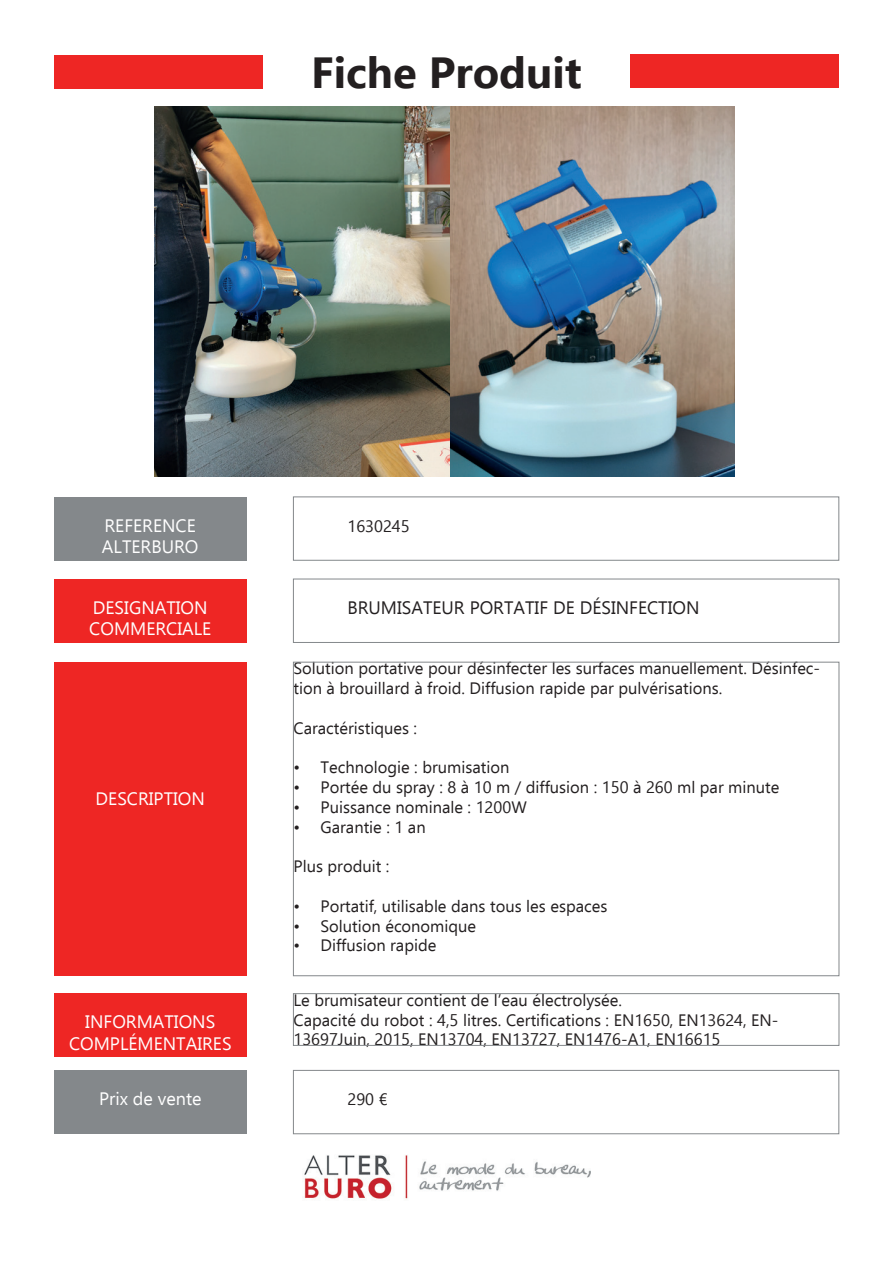
<style>
.page{position:relative;width:893px;height:1263px;background:#fff}
.page>*{position:absolute;margin:0;border:0;box-sizing:border-box;transform-origin:0 0}
.t1{font:700 43.5px "Ebrima";color:#231f20}
.t2{font:18px/21.6px "Ebrima";color:#fff}
.t3{font:18px "Ebrima";color:#231f20}
.t4{font:16.5px/19.8px "Ebrima";color:#231f20}
</style>
<div class="page">
<img style="left:304px;top:1155px;width:287px;height:45px">
<div style="left:54px;top:497px;width:192px;height:63px;background:#84888b"></div>
<div style="left:54px;top:1070px;width:193px;height:64px;background:#84888b"></div>
<div style="left:54px;top:579px;width:193px;height:63px;background:#ee2624"></div>
<div style="left:54px;top:994px;width:193px;height:63px;background:#ee2624"></div>
<div style="left:54px;top:662px;width:193px;height:314px;background:#ee2624"></div>
<div style="left:293px;top:1070px;width:546px;height:64px;border:1px solid #84888b"></div>
<div style="left:293px;top:579px;width:546px;height:63px;border:1px solid #84888b"></div>
<div style="left:293px;top:993px;width:546px;height:52px;border:1px solid #84888b"></div>
<div style="left:55px;top:55px;width:208px;height:34px;background:#ee2624"></div>
<div style="left:631px;top:54px;width:208px;height:34px;background:#ee2624"></div>
<img style="left:154px;top:106px;width:581px;height:370px">
<h1 class="t1" style="left:311px;top:39px;width:272px">Fiche Produit</h1>
<p class="t2" style="left:102px;top:514px;width:98px">REFERENCE<br>ALTERBURO</p>
<p class="t2" style="left:89px;top:596px;width:124px">DESIGNATION<br>COMMERCIALE</p>
<p class="t2" style="left:96px;top:787px;width:111px">DESCRIPTION</p>
<p class="t2" style="left:69px;top:1010px;width:164px;text-align:center">INFORMATIONS<br>COMPLÉMENTAIRES</p>
<p class="t2" style="left:99px;top:1087px;width:104px">Prix de vente</p>
<p class="t4" style="left:347px;top:515px;width:64px">1630245</p>
<p class="t3" style="left:347px;top:594px;width:354px">BRUMISATEUR PORTATIF DE DÉSINFECTION</p>
<p class="t4" style="left:293px;top:658px;width:528px">Solution portative pour désinfecter les surfaces manuellement. Désinfec&shy;tion à brouillard à froid. Diffusion rapide par pulvérisations.</p>
<p class="t4" style="left:293px;top:717px;width:125px">Caractéristiques :</p>
<p class="t4" style="left:293px;top:757px;width:217px">• Technologie : brumisation</p>
<p class="t4" style="left:293px;top:777px;width:487px">• Portée du spray : 8 à 10 m / diffusion : 150 à 260 ml par minute</p>
<p class="t4" style="left:293px;top:796px;width:235px">• Puissance nominale : 1200W</p>
<p class="t4" style="left:293px;top:816px;width:134px">• Garantie : 1 an</p>
<p class="t4" style="left:293px;top:856px;width:97px">Plus produit :</p>
<p class="t4" style="left:293px;top:895px;width:315px">• Portatif, utilisable dans tous les espaces</p>
<p class="t4" style="left:293px;top:915px;width:184px">• Solution économique</p>
<p class="t4" style="left:293px;top:935px;width:144px">• Diffusion rapide</p>
<p class="t4" style="left:293px;top:989px;width:487px">Le brumisateur contient de l’eau électrolysée.<br>Capacité du robot : 4,5 litres. Certifications : EN1650, EN13624, EN-<br>13697Juin, 2015, EN13704, EN13727, EN1476-A1, EN16615</p>
<p class="t4" style="left:347px;top:1089px;width:42px">290 €</p>
</div>
